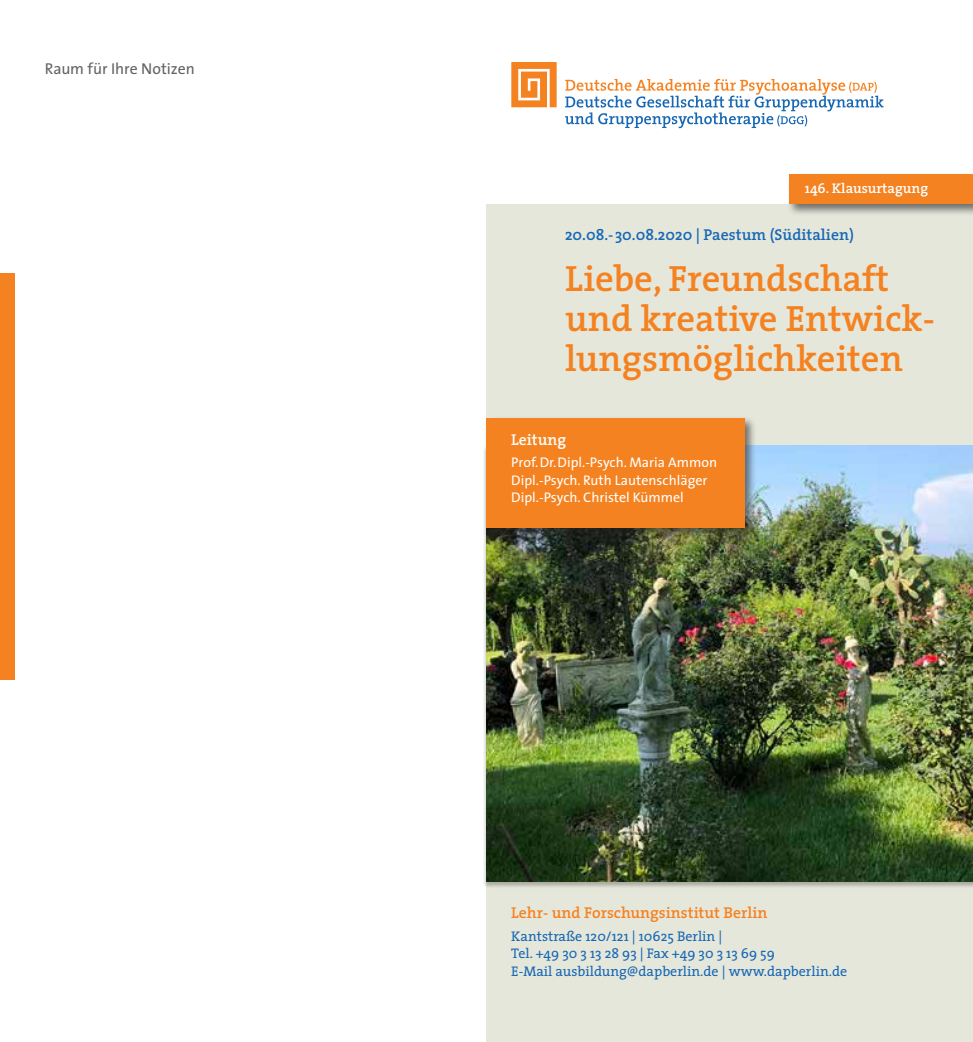
<style>
.page{position:relative;width:973px;height:1042px;background:#fff}
.page>*{position:absolute;margin:0;border:0;box-sizing:border-box;transform-origin:0 0}
.t1{font:600 36.75px/40.2px "The Serif";color:#f58220}
.t2{font:600 15.75px "The Serif";color:#1768b4}
.t3{font:600 15.75px "The Serif";color:#f58220}
.t4{font:15.75px "The Sans";letter-spacing:-.005em;color:#636366}
.t5{font:600 15.75px "The Serif";color:#fff}
.t6{font:14px/17.5px "The Serif";color:#1768b4}
.t7{font:14px/17.5px "The Sans";color:#fff}
.t8{font:600 14px "The Serif";color:#fff}
</style>
<div class="page">
<div style="left:486px;top:204px;width:486px;height:838px;background:#e6e7db"></div>
<div style="left:483px;top:445px;width:489px;height:444px;background:#231f20;opacity:.3"></div>
<img style="left:486px;top:445px;width:486px;height:437px">
<div style="left:484px;top:416px;width:272px;height:123px;background:#231f20;opacity:.6"></div>
<div style="left:486px;top:418px;width:258px;height:110px;background:#f58220"></div>
<div style="left:787px;top:172px;width:185px;height:44px;background:#231f20;opacity:.6"></div>
<div style="left:789px;top:174px;width:183px;height:30px;background:#f58220"></div>
<svg style="left:511px;top:62px;width:45px;height:45px"></svg>
<svg style="left:565px;top:79px;width:318px;height:49px"></svg>
<div style="left:0;top:273px;width:15px;height:407px;background:#f58220"></div>
<p class="t4" style="left:45px;top:55px;width:151px">Raum für Ihre Notizen</p>
<p class="t8" style="left:804px;top:177px;width:125px">146. Klausurtagung</p>
<p class="t2" style="left:565px;top:222px;width:290px">20.08.-30.08.2020 | Paestum (Süditalien)</p>
<h1 class="t1" style="left:565px;top:257px;width:371px">Liebe, Freundschaft und kreative Entwick&shy;lungsmöglichkeiten</h1>
<p class="t5" style="left:511px;top:426px;width:56px">Leitung</p>
<p class="t7" style="left:511px;top:453px;width:207px">Prof.Dr.Dipl.-Psych. Maria Ammon<br>Dipl.-Psych. Ruth Lautenschläger<br>Dipl.-Psych. Christel Kümmel</p>
<p class="t3" style="left:511px;top:900px;width:258px">Lehr- und Forschungsinstitut Berlin</p>
<p class="t6" style="left:511px;top:927px;width:337px">Kantstraße 120/121 | 10625 Berlin |<br>Tel. +49 30 3 13 28 93 | Fax +49 30 3 13 69 59<br>E-Mail ausbildung@dapberlin.de | www.dapberlin.de</p>
</div>
